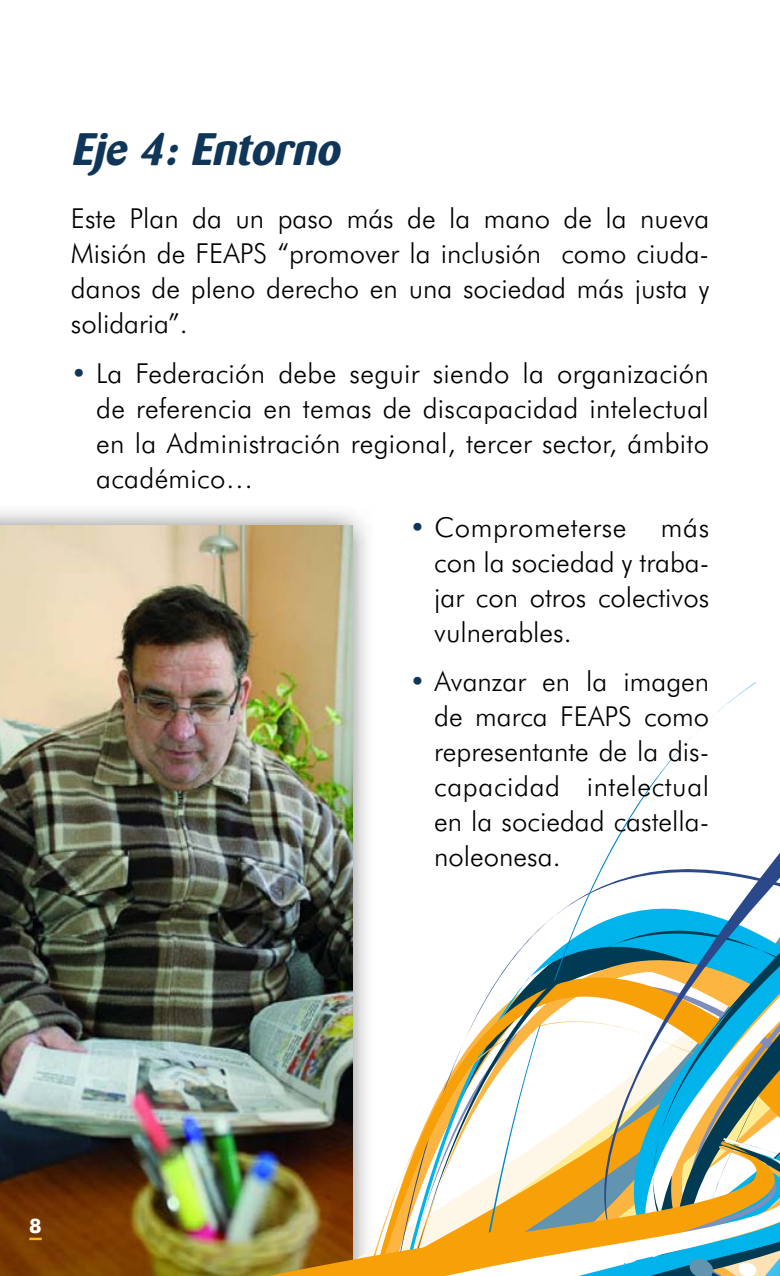
<style>
.page{position:relative;width:780px;height:1276px;background:#fff}
.page>*{position:absolute;margin:0;border:0;box-sizing:border-box;transform-origin:0 0}
.t1{font:italic 700 45px "Barmeno";color:#0f3659}
.t2{font:300 27.5px/35px "Futura BT";color:#000;text-align:justify}
.t3{font:700 20px "Futura BT";color:#fff}
.s1{color:#0f3659}
</style>
<div class="page">
<img style="left:0;top:525px;width:353px;height:616px">
<img style="left:111px;top:1037px;width:103px;height:104px">
<img style="left:214px;top:1006px;width:147px;height:132px">
<svg style="left:419px;top:906px;width:160px;height:232px"></svg>
<svg style="left:579px;top:844px;width:201px;height:153px"></svg>
<svg style="left:627px;top:948px;width:153px;height:67px"></svg>
<svg style="left:0;top:1141px;width:137px;height:135px"></svg>
<img style="left:137px;top:1138px;width:324px;height:138px">
<svg style="left:344px;top:1144px;width:144px;height:132px"></svg>
<svg style="left:488px;top:1015px;width:292px;height:261px"></svg>
<svg style="left:29px;top:1237px;width:13px;height:3px"></svg>
<h1 class="t1" style="left:71px;top:126px;width:280px">Eje 4: Entorno</h1>
<p class="t2" style="left:71px;top:203px;width:640px">Este Plan da un paso más de la mano de la nueva Misión de FEAPS “promover la inclusión como ciuda&shy;danos de pleno derecho en una sociedad más justa y solidaria”.</p>
<p class="t2" style="left:96px;top:358px;width:614px;text-indent:-25px"><span class="s1">•</span> La Federación debe seguir siendo la organización de referencia en temas de discapacidad intelectual en la Administración regional, tercer sector, ámbito académico…</p>
<p class="t2" style="left:434px;top:512px;width:276px;text-indent:-25px"><span class="s1">•</span> Comprometerse más con la sociedad y traba&shy;jar con otros colectivos vulnerables.</p>
<p class="t2" style="left:434px;top:666px;width:276px;text-indent:-25px"><span class="s1">•</span> Avanzar en la imagen de marca FEAPS como representante de la dis&shy;capacidad intelectual en la sociedad castella&shy;noleonesa.</p>
<p class="t3" style="left:29px;top:1217px;width:14px">8</p>
</div>
